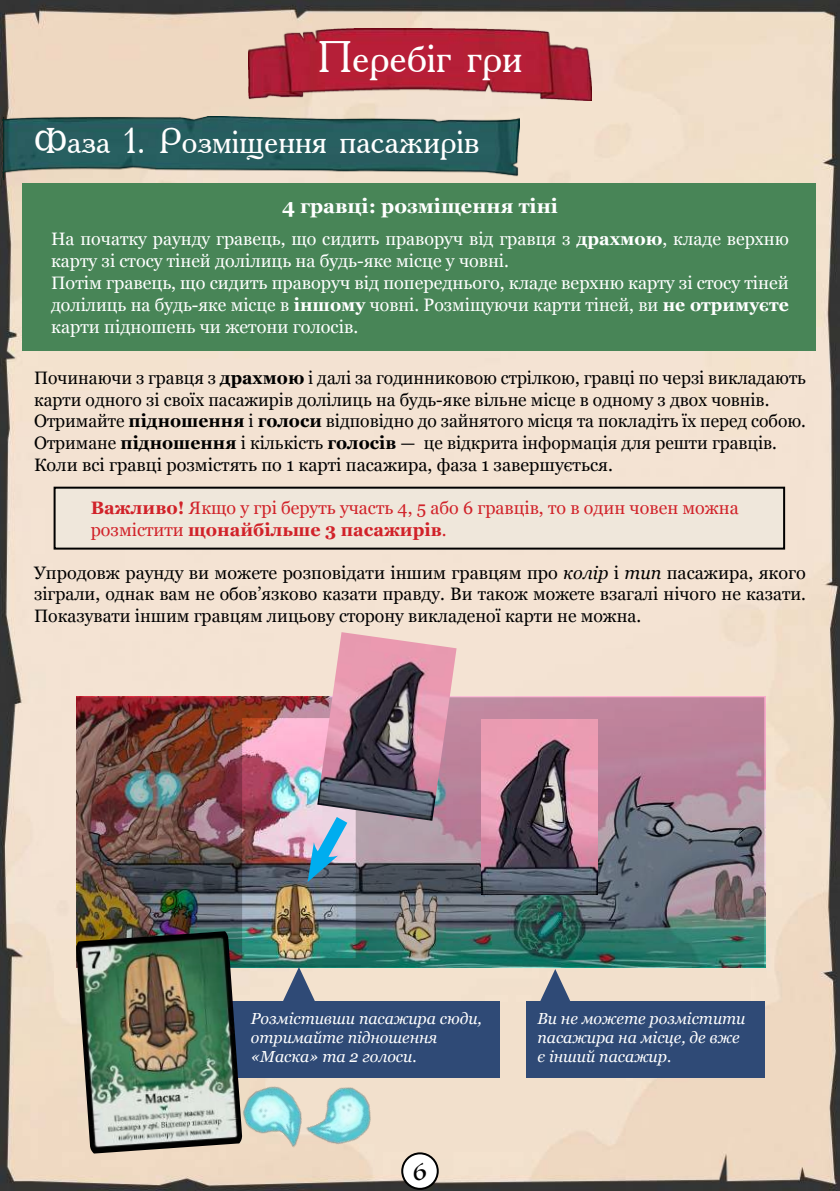
<style>
.page{position:relative;width:840px;height:1191px;background:#fff}
.page>*{position:absolute;margin:0;border:0;box-sizing:border-box;transform-origin:0 0}
.t1{font:44px "Academy";color:#fff}
.t2{font:36px "Academy";color:#fff}
.t3{font:24px "Luminari";color:#000}
.t4{font:700 20px "Georgia";color:#fff}
.t5{font:18px/21.6px "Georgia";color:#000}
.t6{font:18px/22px "Georgia";color:#fff}
.t7{font:18px/21.6px "Georgia";color:#d12229}
.t8{font:italic 16px/19.2px "Georgia";color:#fff}
.s1{font-weight:700}
.s2{font-style:italic}
</style>
<div class="page">
<img style="left:0;top:0;width:839px;height:1191px">
<div style="left:402px;top:1153px;width:35px;height:35px;background:#fff;border-radius:50%"></div>
<div style="left:401px;top:1152px;width:37px;height:37px;border:2px solid #000;border-radius:50%"></div>
<div style="left:55px;top:487px;width:728px;height:61px;background:#efe7db"></div>
<div style="left:54px;top:486px;width:730px;height:63px;border:2px solid #000"></div>
<div style="left:526px;top:1001px;width:237px;height:77px;background:#2f4a76"></div>
<div style="left:183px;top:1001px;width:317px;height:77px;background:#2f4a76"></div>
<div style="left:23px;top:183px;width:792px;height:168px;background:#488557"></div>
<img style="left:76px;top:697px;width:688px;height:270px">
<svg style="left:535px;top:969px;width:39px;height:32px"></svg>
<svg style="left:279px;top:967px;width:39px;height:34px"></svg>
<img style="left:3px;top:117px;width:516px;height:63px">
<img style="left:76px;top:931px;width:166px;height:222px">
<img style="left:226px;top:1062px;width:63px;height:104px">
<img style="left:289px;top:1078px;width:103px;height:90px">
<svg style="left:302px;top:803px;width:56px;height:79px;background:#8da7c1"></svg>
<img style="left:248px;top:29px;width:343px;height:71px">
<img style="left:480px;top:720px;width:117px;height:174px">
<img style="left:317px;top:632px;width:139px;height:189px">
<h1 class="t1" style="left:317px;top:41px;width:206px">Перебіг гри</h1>
<h2 class="t2" style="left:34px;top:127px;width:446px">Фаза 1. Розміщення пасажирів</h2>
<p class="t4" style="left:282px;top:191px;width:277px">4 гравці: розміщення тіні</p>
<p class="t6" style="left:51px;top:227px;width:739px">На початку раунду гравець, що сидить праворуч від гравця з <span class="s1">драхмою</span>, кладе верхню карту зі стосу тіней долілиць на будь-яке місце у човні.<br>Потім гравець, що сидить праворуч від попереднього, кладе верхню карту зі стосу тіней долілиць на будь-яке місце в <span class="s1">іншому</span> човні. Розміщуючи карти тіней, ви <span class="s1">не отримуєте </span>карти підношень чи жетони голосів.</p>
<p class="t5" style="left:34px;top:366px;width:773px">Починаючи з гравця з <span class="s1">драхмою</span> і далі за годинниковою стрілкою, гравці по черзі викладають карти одного зі своїх пасажирів долілиць на будь-яке вільне місце в одному з двох човнів.<br>Отримайте <span class="s1">підношення</span> і <span class="s1">голоси</span> відповідно до зайнятого місця та покладіть їх перед собою.<br>Отримане <span class="s1">підношення</span> і кількість <span class="s1">голосів</span> — це відкрита інформація для решти гравців.<br>Коли всі гравці розмістять по 1 карті пасажира, фаза 1 завершується.</p>
<p class="t7" style="left:91px;top:496px;width:649px"><span class="s1">Важливо!</span> Якщо у грі беруть участь 4, 5 або 6 гравців, то в один човен можна розмістити <span class="s1">щонайбільше 3 пасажирів</span>.</p>
<p class="t5" style="left:34px;top:561px;width:773px;text-align:justify">Упродовж раунду ви можете розповідати іншим гравцям про <span class="s2">колір</span> і <span class="s2">тип</span> пасажира, якого зіграли, однак вам не обов’язково казати правду. Ви також можете взагалі нічого не казати.<br>Показувати іншим гравцям лицьову сторону викладеної карти не можна.</p>
<p class="t8" style="left:251px;top:1008px;width:232px">Розмістивши пасажира сюди, отримайте підношення «Маска» та 2 голоси.</p>
<h3 class="t3" style="left:413px;top:1157px;width:15px">6</h3>
<p class="t8" style="left:537px;top:1008px;width:209px">Ви не можете розмістити пасажира на місце, де вже є інший пасажир.</p>
</div>
